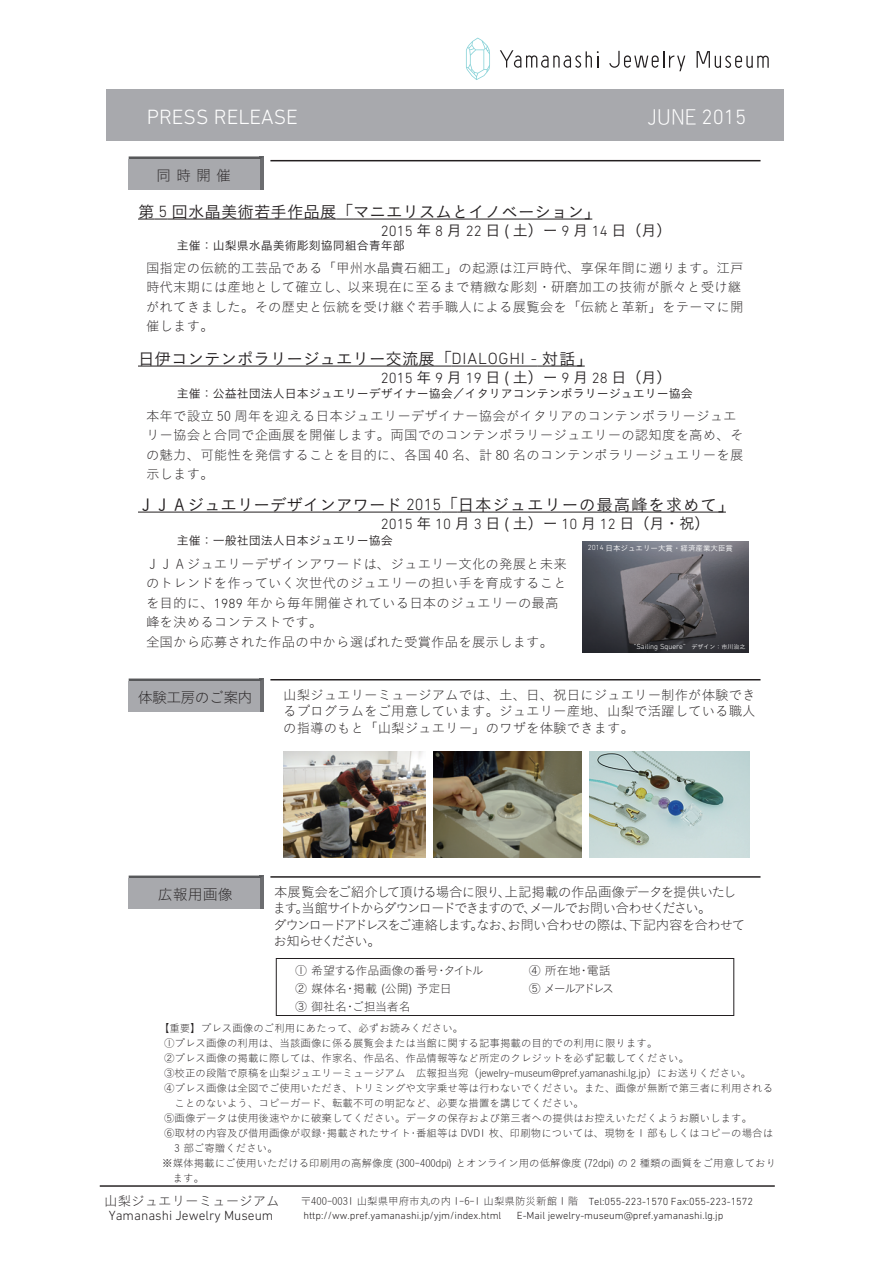
<style>
.page{position:relative;width:893px;height:1263px;background:#fff}
.page>*{position:absolute;margin:0;border:0;box-sizing:border-box;transform-origin:0 0}
.t1{font:21px "Koburina Go Std W1";color:#fff}
.t2{font:16.5px "Koburina Go Std W3";color:#231f20}
.t3{font:15px "Koburina Go Std W3";color:#231f20}
.t4{font:15px "Koburina Go Std W1";letter-spacing:-.05em;color:#231f20}
.t5{font:13.5px/19.5px "Koburina Go Std W1";letter-spacing:.005em;color:#231f20}
.t6{font:13.5px/16.5px "Koburina Go Std W1";letter-spacing:-.085em;color:#231f20}
.t7{font:300 13.5px "DIN Next LT Pro";color:#231f20}
.t8{font:12px "Koburina Go Std W3";color:#231f20}
.t9{font:12px/18px "Koburina Go Std W1";color:#231f20}
.t10{font:12px/18px "Koburina Go Std W1";letter-spacing:-.18em;color:#231f20}
.t11{font:10.5px/15px "Koburina Go Std W1";color:#231f20}
.t12{font:300 10.5px "DIN Next LT Pro";color:#231f20}
.t13{font:300 7.5px "DIN Next LT Pro";color:#fff}
.t14{font:7.5px "Koburina Go Std W3";color:#fff}
.s1{font-family:"DIN Next LT Pro";font-weight:300}
.s2{font-family:"Koz Go Pro"}
.s3{font-family:"Koburina Go Std W3";font-weight:400;font-size:6px}
</style>
<div class="page">
<svg style="left:500px;top:50px;width:99px;height:18px"></svg>
<svg style="left:609px;top:51px;width:76px;height:20px"></svg>
<svg style="left:697px;top:51px;width:72px;height:17px"></svg>
<svg style="left:466px;top:38px;width:24px;height:42px"></svg>
<div style="left:106px;top:89px;width:678px;height:51px;background:#a8a9ad"></div>
<hr style="left:270px;top:160px;width:490px;height:1px;background:#231f20">
<div style="left:259px;top:156px;width:5px;height:34px;background:#6c6d70"></div>
<svg style="left:129px;top:156px;width:134px;height:3px"></svg>
<div style="left:129px;top:159px;width:131px;height:31px;background:#a8a9ad"></div>
<hr style="left:100px;top:1185px;width:675px;height:2px;background:#231f20">
<div style="left:259px;top:875px;width:5px;height:34px;background:#6c6d70"></div>
<svg style="left:129px;top:875px;width:134px;height:3px"></svg>
<div style="left:129px;top:878px;width:131px;height:31px;background:#a8a9ad"></div>
<hr style="left:270px;top:876px;width:490px;height:2px;background:#231f20">
<div style="left:276px;top:958px;width:458px;height:58px;border:1px solid #231f20"></div>
<hr style="left:270px;top:679px;width:490px;height:1px;background:#231f20">
<div style="left:259px;top:678px;width:5px;height:34px;background:#6c6d70"></div>
<svg style="left:129px;top:678px;width:134px;height:3px"></svg>
<div style="left:129px;top:681px;width:131px;height:31px;background:#a8a9ad"></div>
<svg style="left:138px;top:219px;width:29px;height:1px"></svg>
<hr style="left:167px;top:219px;width:170px;height:1px;background:#231f20">
<svg style="left:337px;top:219px;width:16px;height:1px"></svg>
<hr style="left:353px;top:219px;width:239px;height:1px;background:#231f20">
<img style="left:284px;top:752px;width:141px;height:106px">
<img style="left:433px;top:752px;width:149px;height:106px">
<hr style="left:138px;top:366px;width:297px;height:1px;background:#231f20">
<svg style="left:435px;top:366px;width:16px;height:1px"></svg>
<hr style="left:451px;top:366px;width:87px;height:1px;background:#231f20">
<hr style="left:538px;top:366px;width:47px;height:1px;background:#231f20">
<hr style="left:138px;top:512px;width:264px;height:1px;background:#231f20">
<hr style="left:402px;top:512px;width:39px;height:1px;background:#231f20">
<svg style="left:441px;top:512px;width:17px;height:1px"></svg>
<hr style="left:458px;top:512px;width:268px;height:1px;background:#231f20">
<img style="left:582px;top:542px;width:167px;height:111px">
<img style="left:590px;top:752px;width:159px;height:106px">
<h3 class="t4" style="left:156px;top:164px;width:76px">同 時 開 催</h3>
<h1 class="t1" style="left:648px;top:102px;width:100px">JUNE <span class="s1">2015</span></h1>
<h2 class="t2" style="left:138px;top:199px;width:464px">第 <span class="s1">5</span> 回水晶美術若手作品展<span class="s2">「</span>マニエリスムとイノベーション」</h2>
<h3 class="t3" style="left:381px;top:219px;width:292px"><span class="s1">2015</span>年<span class="s1">8</span>月<span class="s1">22</span>日(土）ー<span class="s1">9</span>月<span class="s1">14</span>日（月）</h3>
<p class="t5" style="left:146px;top:257px;width:599px">国指定の伝統的工芸品である「甲州水晶貴石細工」の起源は江戸時代、享保年間に遡ります。江戸時代末期には産地として確立し、以来現在に至るまで精緻な彫刻・研磨加工の技術が脈々と受け継がれてきました。その歴史と伝統を受け継ぐ若手職人による展覧会を「伝統と革新」をテーマに開催します。</p>
<p class="t8" style="left:177px;top:237px;width:229px">主催：山梨県水晶美術彫刻協同組合青年部</p>
<h2 class="t2" style="left:138px;top:346px;width:456px">日伊コンテンポラリージュエリー交流展<span class="s2">「</span><span class="s1">DIALOGHI -</span> 対話」</h2>
<h3 class="t3" style="left:381px;top:366px;width:292px"><span class="s1">2015</span>年<span class="s1">9</span>月<span class="s1">19</span>日(土）ー<span class="s1">9</span>月<span class="s1">28</span>日（月）</h3>
<p class="t8" style="left:177px;top:384px;width:517px">主催：公益社団法人日本ジュエリーデザイナー協会／イタリアコンテンポラリージュエリー協会</p>
<p class="t5" style="left:146px;top:405px;width:599px">本年で設立 50 周年を迎える日本ジュエリーデザイナー協会がイタリアのコンテンポラリージュエリー協会と合同で企画展を開催します。両国でのコンテンポラリージュエリーの認知度を高め、その魅力、可能性を発信することを目的に、各国 40 名、計 80 名のコンテンポラリージュエリーを展示します。</p>
<h2 class="t2" style="left:138px;top:492px;width:598px">ＪＪＡジュエリーデザインアワード <span class="s1">2015</span><span class="s2">「</span>日本ジュエリーの最高峰を求めて」</h2>
<h3 class="t3" style="left:381px;top:512px;width:330px"><span class="s1">2015</span> 年 <span class="s1">10</span> 月 <span class="s1">3</span> 日 ( 土）ー <span class="s1">10</span> 月 <span class="s1">12</span> 日（月・祝）</h3>
<p class="t8" style="left:177px;top:532px;width:217px">主催：一般社団法人日本ジュエリー協会</p>
<p class="t5" style="left:146px;top:553px;width:422px">ＪＪＡジュエリーデザインアワードは、ジュエリー文化の発展と未来のトレンドを作っていく次世代のジュエリーの担い手を育成することを目的に、<span class="s1">1989</span> 年から毎年開催されている日本のジュエリーの最高峰を決めるコンテストです。<br>全国から応募された作品の中から選ばれた受賞作品を展示します。</p>
<p class="t14" style="left:588px;top:542px;width:147px"><span class="s1">2014</span> 日本ジュエリー大賞・経済産業大臣賞</p>
<p class="t13" style="left:634px;top:643px;width:113px">“Sailing Squere”<span class="s3">　デザイン：市川治之</span></p>
<h3 class="t4" style="left:138px;top:686px;width:116px">体験工房のご案内</h3>
<p class="t5" style="left:283px;top:686px;width:474px;line-height:16.5px;text-align:justify">山梨ジュエリーミュージアムでは、土、日、祝日にジュエリー制作が体験できるプログラムをご用意しています。ジュエリー産地、山梨で活躍している職人の指導のもと「山梨ジュエリー」のワザを体験できます。</p>
<h3 class="t4" style="left:158px;top:883px;width:77px">広報用画像</h3>
<p class="t6" style="left:273px;top:883px;width:474px">本展覧会をご紹介して頂ける場合に限り、上記掲載の作品画像データを提供いたします。当館サイトからダウンロードできますので、メールでお問い合わせください。<br>ダウンロードアドレスをご連絡します。なお、お問い合わせの際は、下記内容を合わせてお知らせください。</p>
<p class="t9" style="left:295px;top:961px;width:190px">① 希望する作品画像の番号・タイトル<br>② 媒体名・掲載 (公開) 予定日<br>③ 御社名・ご担当者名</p>
<p class="t10" style="left:529px;top:961px;width:87px">④ 所在地・電話<br>⑤ メールアドレス</p>
<p class="t11" style="left:164px;top:1020px;width:611px;text-indent:-5px">【重要】プレス画像のご利用にあたって、必ずお読みください。<br>①プレス画像の利用は、当該画像に係る展覧会または当館に関する記事掲載の目的での利用に限ります。<br>②プレス画像の掲載に際しては、作家名、作品名、作品情報等など所定のクレジットを必ず記載してください。<br>③校正の段階で原稿を山梨ジュエリーミュージアム　広報担当宛（jewelry-museum@pref.yamanashi.lg.jp）にお送りください。<br>④プレス画像は全図でご使用いただき、トリミングや文字乗せ等は行わないでください。また、画像が無断で第三者に利用される　ことのないよう、コピーガード、転載不可の明記など、必要な措置を講じてください。<br>⑤画像データは使用後速やかに破棄してください。データの保存および第三者への提供はお控えいただくようお願いします。<br>⑥取材の内容及び借用画像が収録･掲載されたサイト･番組等は DVD1 枚、印刷物については、現物を 1 部もしくはコピーの場合は　3 部ご寄贈ください。</p>
<p class="t11" style="left:162px;top:1155px;width:615px">※媒体掲載にご使用いただける印刷用の高解像度 (300-400dpi) とオンライン用の低解像度 (72dpi) の 2 種類の画質をご用意しており　ます。</p>
<p class="t5" style="left:104px;top:1190px;width:177px">山梨ジュエリーミュージアム</p>
<p class="t7" style="left:109px;top:1208px;width:166px">Yamanashi Jewelry Museum</p>
<p class="t11" style="left:301px;top:1193px;width:454px">〒400-0031 山梨県甲府市丸の内 1-6-1 山梨県防災新館 1 階　<span class="s1">Tel:055-223-1570 Fax:055-223-1572</span></p>
<p class="t12" style="left:303px;top:1210px;width:199px">http://ww.pref.yamanashi.jp/yjm/index.html</p>
<p class="t12" style="left:517px;top:1210px;width:208px">E-Mail jewelry-museum@pref.yamanashi.lg.jp</p>
</div>
